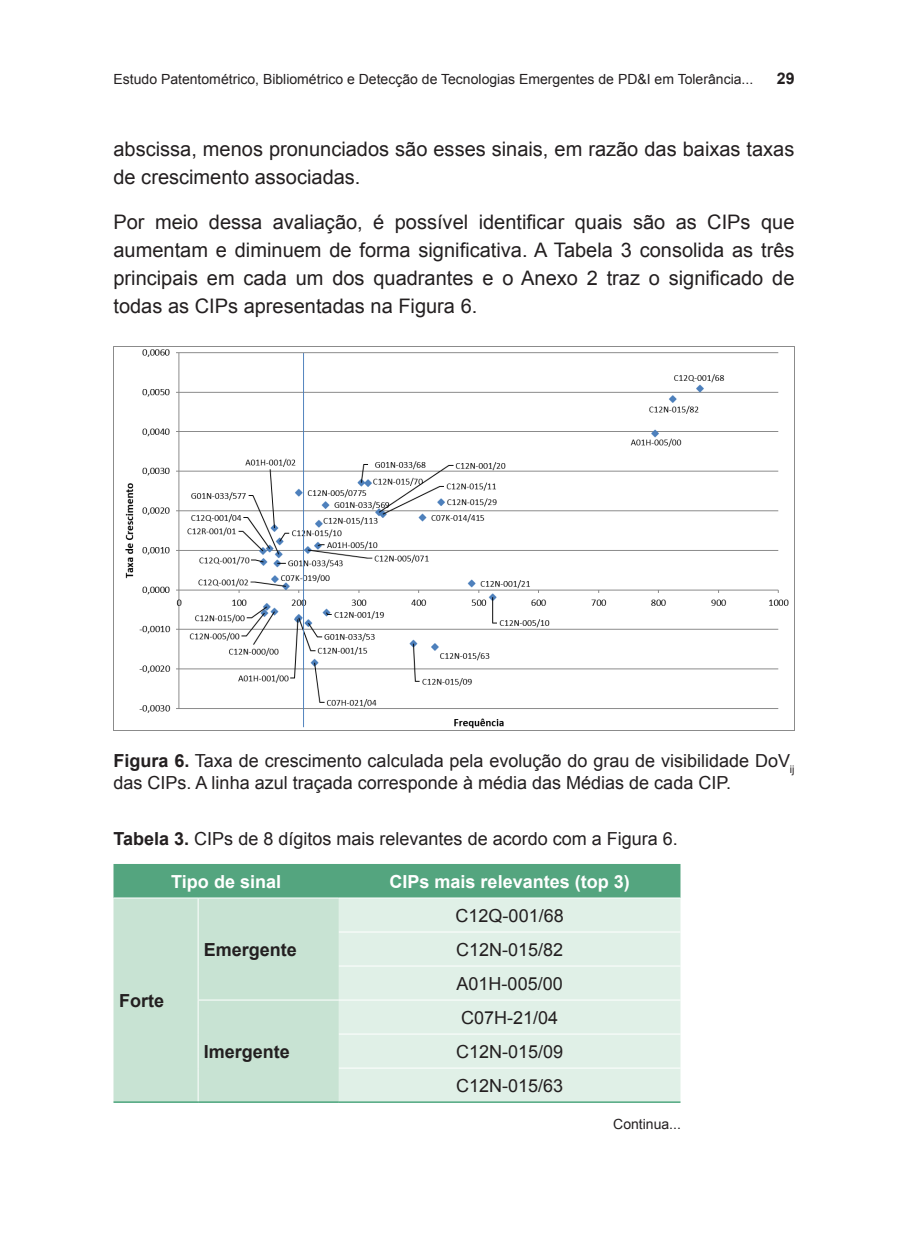
<style>
.page{position:relative;width:908px;height:1248px;background:#fff}
.page>*{position:absolute;margin:0;border:0;box-sizing:border-box;transform-origin:0 0}
.t1{font:20px/28px "Arial";color:#231f20}
.t2{font:18px/34px "Arial";color:#231f20}
.t3{font:700 18px "Arial";color:#fff}
.t4{font:700 18px "Arial";color:#231f20}
.t5{font:700 16px "Arial";color:#231f20}
.t6{font:14px "Arial";color:#231f20}
.s1{font-weight:700}
</style>
<div class="page">
<div style="left:113px;top:864px;width:567px;height:33px;background:#54a57f"></div>
<div style="left:113px;top:898px;width:226px;height:203px;background:#c8e3d3"></div>
<div style="left:339px;top:898px;width:341px;height:203px;background:#e0f0e7"></div>
<hr style="left:339px;top:931px;width:341px;height:1px;background:#fff">
<hr style="left:339px;top:965px;width:341px;height:1px;background:#fff">
<hr style="left:197px;top:999px;width:142px;height:1px;background:#fff">
<hr style="left:339px;top:999px;width:341px;height:1px;background:#fff">
<hr style="left:339px;top:1033px;width:341px;height:1px;background:#fff">
<hr style="left:339px;top:1067px;width:341px;height:1px;background:#fff">
<hr style="left:339px;top:1101px;width:341px;height:1px;background:#007f46">
<hr style="left:197px;top:898px;width:1px;height:33px;background:#fff">
<hr style="left:197px;top:931px;width:1px;height:34px;background:#fff">
<hr style="left:197px;top:965px;width:1px;height:34px;background:#fff">
<hr style="left:197px;top:1000px;width:1px;height:33px;background:#fff">
<hr style="left:197px;top:1033px;width:1px;height:34px;background:#fff">
<hr style="left:197px;top:1067px;width:1px;height:34px;background:#fff">
<hr style="left:113px;top:1101px;width:85px;height:1px;background:#007f46">
<hr style="left:198px;top:1101px;width:141px;height:1px;background:#007f46">
<img style="left:113px;top:346px;width:681px;height:384px">
<p class="t6" style="left:113px;top:69px;width:641px">Estudo Patentométrico, Bibliométrico e Detecção de Tecnologias Emergentes de PD&amp;I em Tolerância...</p>
<p class="t5" style="left:776px;top:67px;width:19px">29</p>
<p class="t1" style="left:113px;top:135px;width:682px">abscissa, menos pronunciados são esses sinais, em razão das baixas taxas de crescimento associadas.</p>
<p class="t1" style="left:113px;top:208px;width:682px;text-align:justify">Por meio dessa avaliação, é possível identificar quais são as CIPs que aumentam e diminuem de forma significativa. A Tabela 3 consolida as três principais em cada um dos quadrantes e o Anexo 2 traz o significado de todas as CIPs apresentadas na Figura 6.</p>
<p class="t2" style="left:113px;top:750px;width:682px;line-height:21.6px"><span class="s1">Figura 6.</span> Taxa de crescimento calculada pela evolução do grau de visibilidade DoV<sub>ij </sub>das CIPs. A linha azul traçada corresponde à média das Médias de cada CIP.</p>
<p class="t2" style="left:113px;top:821px;width:565px"><span class="s1">Tabela 3.</span> CIPs de 8 dígitos mais relevantes de acordo com a Figura 6.</p>
<p class="t3" style="left:171px;top:869px;width:111px">Tipo de sinal</p>
<p class="t3" style="left:389px;top:869px;width:242px">CIPs mais relevantes (top 3)</p>
<p class="t4" style="left:119px;top:988px;width:46px">Forte</p>
<p class="t4" style="left:204px;top:937px;width:95px">Emergente</p>
<p class="t4" style="left:204px;top:1039px;width:88px">Imergente</p>
<p class="t2" style="left:455px;top:898px;width:110px;text-align:justify">C12Q‑001/68<br>C12N‑015/82<br>A01H‑005/00</p>
<p class="t2" style="left:456px;top:1000px;width:109px">C07H‑21/04<br>C12N‑015/09<br>C12N‑015/63</p>
<p class="t6" style="left:613px;top:1114px;width:69px">Continua...</p>
</div>
